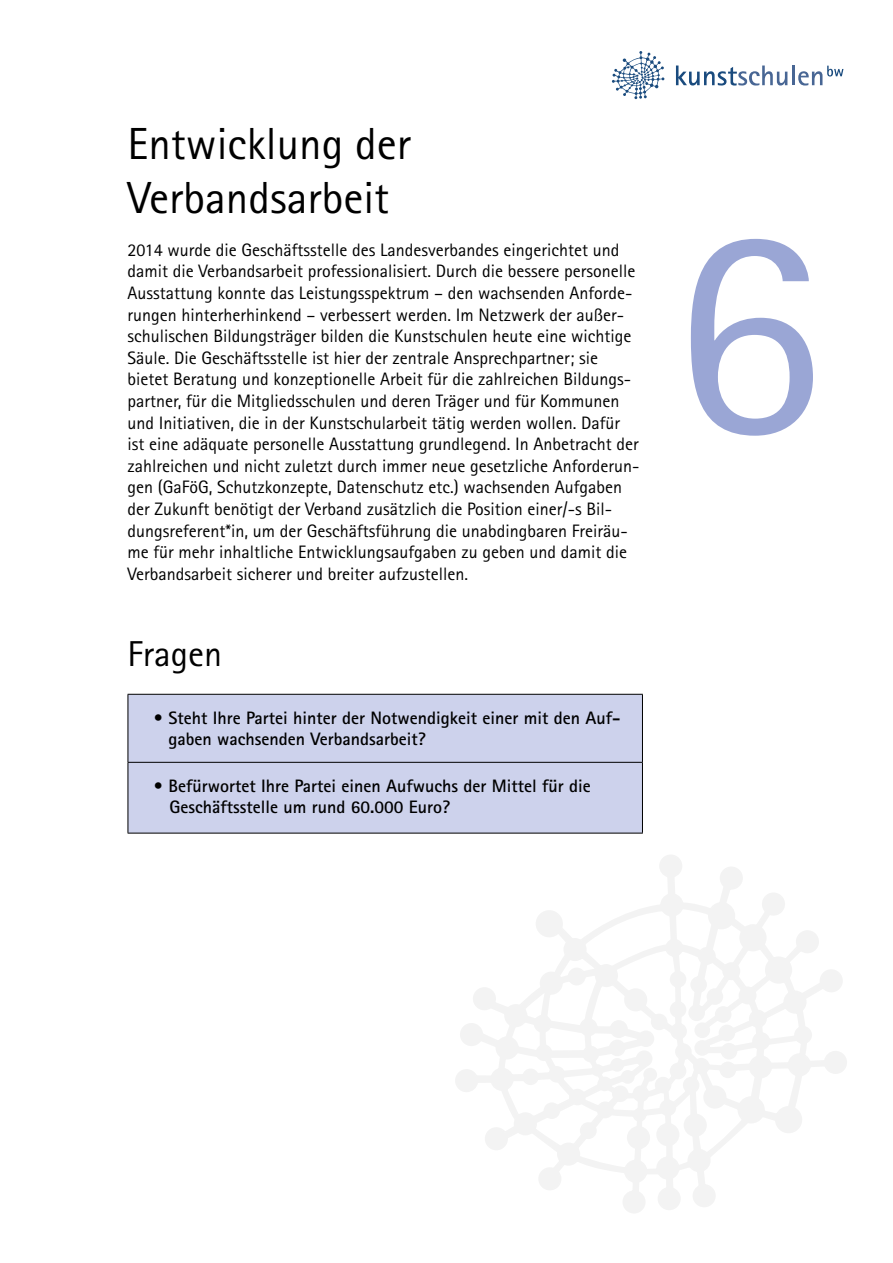
<style>
.page{position:relative;width:893px;height:1263px;background:#fff}
.page>*{position:absolute;margin:0;border:0;box-sizing:border-box;transform-origin:0 0}
.t1{font:300px "Rotis Sans Serif Std";color:#9aa6d5}
.t2{font:45px/54px "Rotis Sans Serif Std";color:#000}
.t3{font:36px "Rotis Sans Serif Std";color:#000}
.t4{font:18px/21.6px "Rotis Sans Serif Std";color:#000}
.t5{font:700 18px/21.6px "Rotis Sans Serif Std";color:#000}
</style>
<div class="page">
<div style="left:129px;top:695px;width:513px;height:138px;background:#cdd2ec"></div>
<hr style="left:128px;top:694px;width:515px;height:1px;background:#000">
<hr style="left:128px;top:695px;width:1px;height:67px;background:#000">
<hr style="left:642px;top:695px;width:1px;height:67px;background:#000">
<hr style="left:128px;top:762px;width:515px;height:1px;background:#000">
<hr style="left:128px;top:763px;width:1px;height:70px;background:#000">
<hr style="left:642px;top:763px;width:1px;height:70px;background:#000">
<hr style="left:128px;top:833px;width:515px;height:1px;background:#000">
<svg style="left:612px;top:51px;width:52px;height:48px"></svg>
<svg style="left:676px;top:66px;width:111px;height:20px"></svg>
<hr style="left:792px;top:66px;width:3px;height:19px;background:#486694">
<svg style="left:798px;top:66px;width:45px;height:20px"></svg>
<svg style="left:455px;top:855px;width:392px;height:358px"></svg>
<h2 class="t2" style="left:128px;top:116px;width:285px">Entwicklung der<br>Verbandsarbeit</h2>
<p class="t4" style="left:128px;top:239px;width:513px">2014 wurde die Geschäftsstelle des Landesverbandes eingerichtet und damit die Verbandsarbeit professionalisiert. Durch die bessere personelle Ausstattung konnte das Leistungsspektrum – den wachsenden Anforde&shy;rungen hinterherhinkend – verbessert werden. Im Netzwerk der außer&shy;schulischen Bildungsträger bilden die Kunstschulen heute eine wichtige Säule. Die Geschäftsstelle ist hier der zentrale Ansprechpartner; sie bietet Beratung und konzeptionelle Arbeit für die zahlreichen Bildungs&shy;partner, für die Mitgliedsschulen und deren Träger und für Kommunen und Initiativen, die in der Kunstschularbeit tätig werden wollen. Dafür ist eine adäquate personelle Ausstattung grundlegend. In Anbetracht der zahlreichen und nicht zuletzt durch immer neue gesetzliche Anforderun&shy;gen (GaFöG, Schutzkonzepte, Datenschutz etc.) wachsenden Aufgaben der Zukunft benötigt der Verband zusätzlich die Position einer/-s Bil&shy;dungsreferent*in, um der Geschäftsführung die unabdingbaren Freiräu&shy;me für mehr inhaltliche Entwicklungsaufgaben zu geben und damit die Verbandsarbeit sicherer und breiter aufzustellen.</p>
<h3 class="t3" style="left:128px;top:633px;width:96px">Fragen</h3>
<p class="t5" style="left:168px;top:706px;width:453px;text-indent:-15px">• Steht Ihre Partei hinter der Notwendigkeit einer mit den Auf&shy;gaben wachsenden Verbandsarbeit?</p>
<p class="t5" style="left:169px;top:774px;width:423px;text-indent:-16px">• Befürwortet Ihre Partei einen Aufwuchs der Mittel für die<br>Geschäftsstelle um rund 60.000 Euro?</p>
<h1 class="t1" style="left:672px;top:154px;width:152px">6</h1>
</div>
